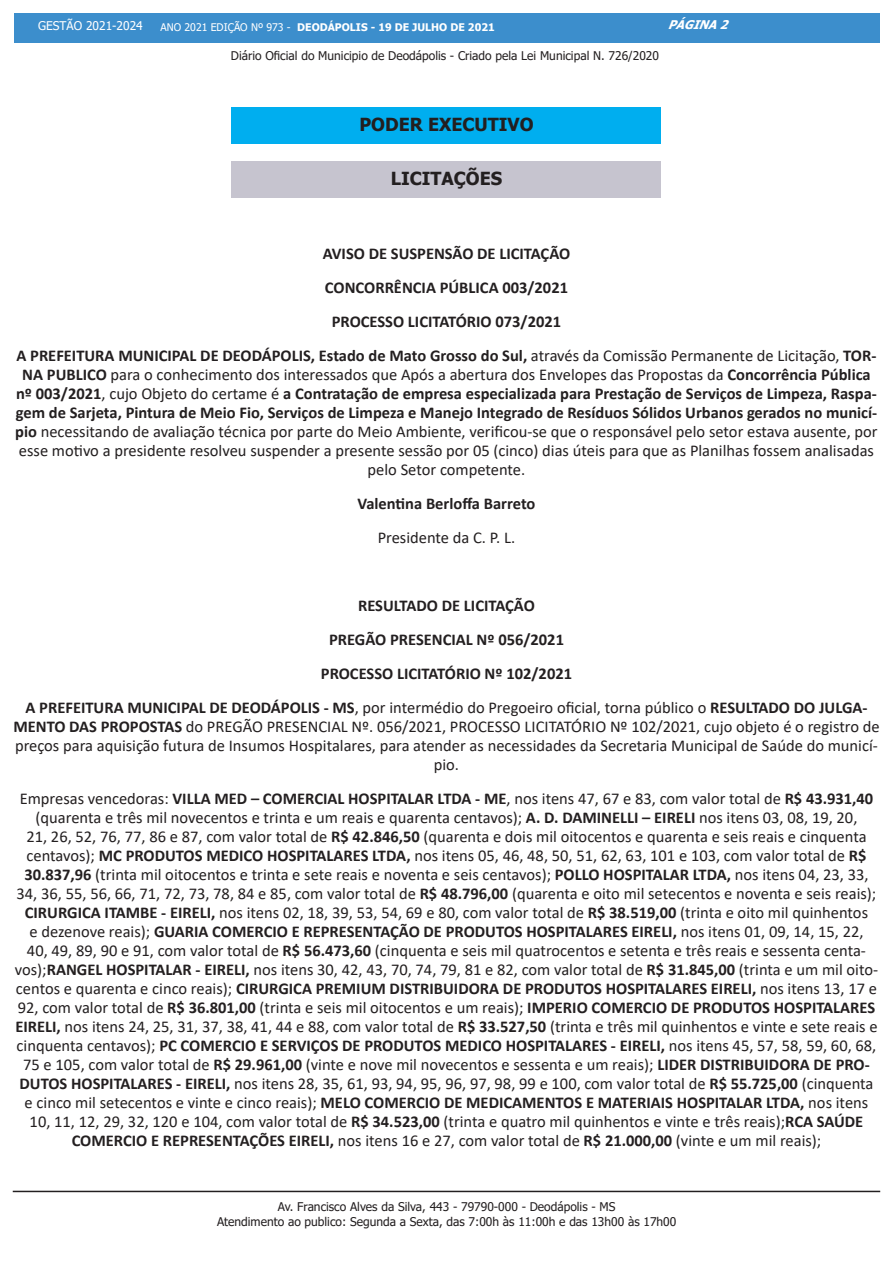
<style>
.page{position:relative;width:893px;height:1263px;background:#fff}
.page>*{position:absolute;margin:0;border:0;box-sizing:border-box;transform-origin:0 0}
.t1{font:700 18px "Tahoma";color:#231f20}
.t2{font:16.5px/19px "Calibri";color:#231f20;text-align:center}
.t3{font:700 16.5px "Calibri";color:#231f20}
.t4{font:12px/14.4px "Tahoma";color:#231f20;text-align:center}
.t5{font:12px "Tahoma";color:#fff}
.t6{font:italic 700 12px "Tahoma";color:#fff}
.t7{font:700 10.5px "Tahoma";color:#fff}
.s1{font-weight:400}
.s2{font-weight:700}
</style>
<div class="page">
<div style="left:14px;top:14px;width:865px;height:29px;background:#3c8ecc"></div>
<hr style="left:13px;top:1191px;width:867px;height:1px;background:#231f20">
<div style="left:232px;top:108px;width:429px;height:36px;background:#00aeef"></div>
<div style="left:232px;top:162px;width:429px;height:36px;background:#c6c4cf"></div>
<p class="t5" style="left:38px;top:18px;width:106px">GESTÃO 2021-2024</p>
<p class="t7" style="left:161px;top:20px;width:336px"><span class="s1">ANO 2021 EDIÇÃO Nº 973 -</span> DEODÁPOLIS - 19 DE JULHO DE 2021</p>
<p class="t6" style="left:668px;top:16px;width:68px">PÁGINA2</p>
<p class="t4" style="left:231px;top:49px;width:430px">Diário Oficial do Municipio de Deodápolis - Criado pela Lei Municipal N. 726/2020</p>
<p class="t1" style="left:359px;top:112px;width:176px">PODER EXECUTIVO</p>
<p class="t1" style="left:391px;top:166px;width:113px">LICITAÇÕES</p>
<p class="t3" style="left:323px;top:242px;width:249px">AVISO DE SUSPENSÃO DE LICITAÇÃO</p>
<p class="t3" style="left:325px;top:276px;width:245px">CONCORRÊNCIA PÚBLICA 003/2021</p>
<p class="t3" style="left:332px;top:310px;width:231px">PROCESSO LICITATÓRIO 073/2021</p>
<p class="t2" style="left:15px;top:346px;width:864px"><span class="s2">A PREFEITURA MUNICIPAL DE DEODÁPOLIS, Estado de Mato Grosso do Sul,</span> através da Comissão Permanente de Licitação, <span class="s2">TOR-NA PUBLICO</span> para o conhecimento dos interessados que Após a abertura dos Envelopes das Propostas da <span class="s2">Concorrência Pública nº 003/2021</span>, cujo Objeto do certame é <span class="s2">a Contratação de empresa especializada para Prestação de Serviços de Limpeza, Raspa&shy;gem de Sarjeta, Pintura de Meio Fio, Serviços de Limpeza e Manejo Integrado de Resíduos Sólidos Urbanos gerados no municí&shy;pio</span> necessitando de avaliação técnica por parte do Meio Ambiente, verificou-se que o responsável pelo setor estava ausente, por esse motivo a presidente resolveu suspender a presente sessão por 05 (cinco) dias úteis para que as Planilhas fossem analisadas pelo Setor competente.</p>
<p class="t3" style="left:358px;top:492px;width:179px">Valentina Berloffa Barreto</p>
<p class="t2" style="left:378px;top:528px;width:139px">Presidente da C. P. L.</p>
<p class="t3" style="left:358px;top:594px;width:178px">RESULTADO DE LICITAÇÃO</p>
<p class="t3" style="left:329px;top:628px;width:237px">PREGÃO PRESENCIAL Nº 056/2021</p>
<p class="t3" style="left:321px;top:662px;width:253px">PROCESSO LICITATÓRIO Nº 102/2021</p>
<p class="t2" style="left:13px;top:698px;width:868px"><span class="s2">A PREFEITURA MUNICIPAL DE DEODÁPOLIS - MS</span>, por intermédio do Pregoeiro oficial, torna público o <span class="s2">RESULTADO DO JULGA-MENTO DAS PROPOSTAS</span> do PREGÃO PRESENCIAL Nº. 056/2021, PROCESSO LICITATÓRIO Nº 102/2021, cujo objeto é o registro de preços para aquisição futura de Insumos Hospitalares, para atender as necessidades da Secretaria Municipal de Saúde do municí&shy;pio.</p>
<p class="t2" style="left:15px;top:789px;width:865px">Empresas vencedoras: <span class="s2">VILLA MED – COMERCIAL HOSPITALAR LTDA - ME</span>, nos itens 47, 67 e 83, com valor total de <span class="s2">R$ 43.931,40 </span>(quarenta e três mil novecentos e trinta e um reais e quarenta centavos); <span class="s2">A. D. DAMINELLI – EIRELI</span> nos itens 03, 08, 19, 20,<br>21, 26, 52, 76, 77, 86 e 87, com valor total de <span class="s2">R$ 42.846,50</span> (quarenta e dois mil oitocentos e quarenta e seis reais e cinquenta centavos); <span class="s2">MC PRODUTOS MEDICO HOSPITALARES LTDA,</span> nos itens 05, 46, 48, 50, 51, 62, 63, 101 e 103, com valor total de <span class="s2">R$ 30.837,96</span> (trinta mil oitocentos e trinta e sete reais e noventa e seis centavos); <span class="s2">POLLO HOSPITALAR LTDA,</span> nos itens 04, 23, 33, 34, 36, 55, 56, 66, 71, 72, 73, 78, 84 e 85, com valor total de <span class="s2">R$ 48.796,00</span> (quarenta e oito mil setecentos e noventa e seis reais); <span class="s2">CIRURGICA ITAMBE - EIRELI,</span> nos itens 02, 18, 39, 53, 54, 69 e 80, com valor total de <span class="s2">R$ 38.519,00</span> (trinta e oito mil quinhentos<br>e dezenove reais); <span class="s2">GUARIA COMERCIO E REPRESENTAÇÃO DE PRODUTOS HOSPITALARES EIRELI,</span> nos itens 01, 09, 14, 15, 22,<br>40, 49, 89, 90 e 91, com valor total de <span class="s2">R$ 56.473,60</span> (cinquenta e seis mil quatrocentos e setenta e três reais e sessenta centa&shy;vos);<span class="s2">RANGEL HOSPITALAR - EIRELI,</span> nos itens 30, 42, 43, 70, 74, 79, 81 e 82, com valor total de <span class="s2">R$ 31.845,00</span> (trinta e um mil oito&shy;centos e quarenta e cinco reais); <span class="s2">CIRURGICA PREMIUM DISTRIBUIDORA DE PRODUTOS HOSPITALARES EIRELI,</span> nos itens 13, 17 e 92, com valor total de <span class="s2">R$ 36.801,00</span> (trinta e seis mil oitocentos e um reais); <span class="s2">IMPERIO COMERCIO DE PRODUTOS HOSPITALARES EIRELI,</span> nos itens 24, 25, 31, 37, 38, 41, 44 e 88, com valor total de <span class="s2">R$ 33.527,50</span> (trinta e três mil quinhentos e vinte e sete reais e cinquenta centavos); <span class="s2">PC COMERCIO E SERVIÇOS DE PRODUTOS MEDICO HOSPITALARES - EIRELI,</span> nos itens 45, 57, 58, 59, 60, 68, 75 e 105, com valor total de <span class="s2">R$ 29.961,00</span> (vinte e nove mil novecentos e sessenta e um reais); <span class="s2">LIDER DISTRIBUIDORA DE PRO-DUTOS HOSPITALARES - EIRELI,</span> nos itens 28, 35, 61, 93, 94, 95, 96, 97, 98, 99 e 100, com valor total de <span class="s2">R$ 55.725,00</span> (cinquenta e cinco mil setecentos e vinte e cinco reais); <span class="s2">MELO COMERCIO DE MEDICAMENTOS E MATERIAIS HOSPITALAR LTDA,</span> nos itens 10, 11, 12, 29, 32, 120 e 104, com valor total de <span class="s2">R$ 34.523,00</span> (trinta e quatro mil quinhentos e vinte e três reais);<span class="s2">RCA SAÚDE COMERCIO E REPRESENTAÇÕES EIRELI,</span> nos itens 16 e 27, com valor total de <span class="s2">R$ 21.000,00</span> (vinte e um mil reais);</p>
<p class="t4" style="left:217px;top:1200px;width:461px">Av. Francisco Alves da Silva, 443 - 79790-000 - Deodápolis - MS<br>Atendimento ao publico: Segunda a Sexta, das 7:00h às 11:00h e das 13h00 às 17h00</p>
</div>
